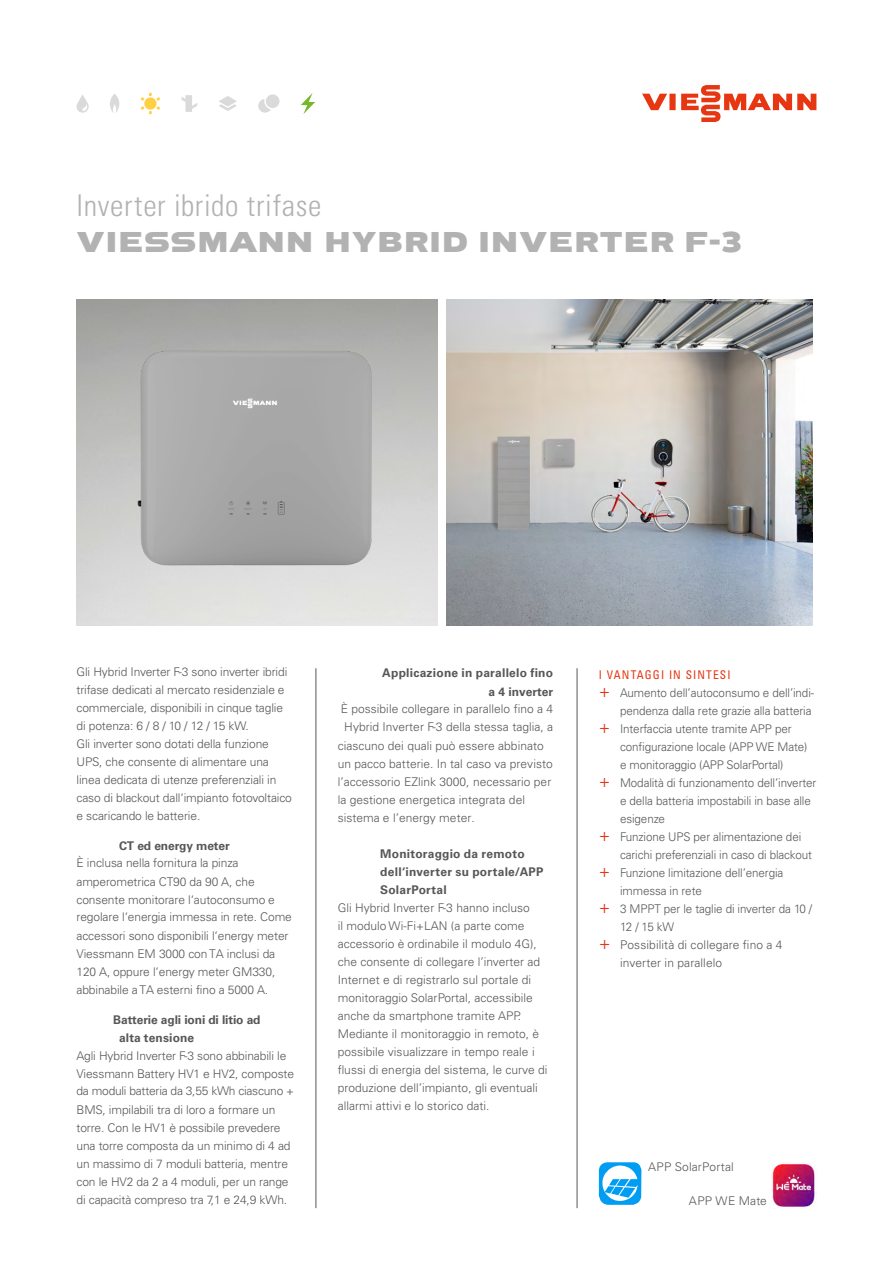
<style>
.page{position:relative;width:893px;height:1263px;background:#fff}
.page>*{position:absolute;margin:0;border:0;box-sizing:border-box;transform-origin:0 0}
.t1{font:700 30px "Viessmann";letter-spacing:.005em;color:#b3b2b2}
.t2{font:30px "Univers LTCYR 47 Light Cond";letter-spacing:.025em;color:#b3b2b2}
.t3{font:300 12px/18px "Univers LTCYR 45";letter-spacing:-.01em;color:#575756}
.t4{font:700 12px/18px "Univers LTCYR 65";letter-spacing:.015em;color:#575756;text-align:right}
.t5{font:700 12px/18px "Univers LTCYR 65";letter-spacing:-.01em;color:#575756}
.t6{font:300 12px "Univers LTCYR 45";letter-spacing:.01em;color:#575756}
.t7{font:condensed 12px "Univers LTCYR 57";letter-spacing:.1em;color:#e63612;scale:.95 1}
.t8{font:300 12px "Univers LTCYR 45";letter-spacing:.015em;color:#575756}
.t9{font:300 12px "Univers LTCYR 45";letter-spacing:.02em;color:#575756}
.s1{font-size:18px;color:#e63612}
</style>
<div class="page">
<svg style="left:642px;top:85px;width:174px;height:37px"></svg>
<svg style="left:258px;top:94px;width:21px;height:19px"></svg>
<svg style="left:301px;top:93px;width:14px;height:21px"></svg>
<svg style="left:141px;top:93px;width:19px;height:21px"></svg>
<svg style="left:182px;top:95px;width:15px;height:17px"></svg>
<svg style="left:219px;top:96px;width:18px;height:15px"></svg>
<svg style="left:110px;top:94px;width:9px;height:19px"></svg>
<svg style="left:77px;top:95px;width:12px;height:18px"></svg>
<hr style="left:316px;top:668px;width:1px;height:540px;background:#575756">
<hr style="left:577px;top:668px;width:1px;height:540px;background:#575756">
<svg style="left:599px;top:1162px;width:42px;height:43px"></svg>
<img style="left:772px;top:1162px;width:44px;height:46px">
<img style="left:446px;top:299px;width:366px;height:326px">
<img style="left:89px;top:299px;width:323px;height:323px">
<h1 class="t2" style="left:77px;top:185px;width:247px">Inverter ibrido trifase</h1>
<h1 class="t1" style="left:77px;top:222px;width:667px">VIESSMANN HYBRID INVERTER F-3</h1>
<p class="t3" style="left:77px;top:663px;width:217px">Gli Hybrid Inverter F-3 sono inverter ibridi trifase dedicati al mercato residenziale e commerciale, disponibili in cinque taglie di potenza: 6 / 8 / 10 / 12 / 15 kW.<br>Gli inverter sono dotati della funzione UPS, che consente di alimentare una linea dedicata di utenze preferenziali in caso di blackout dall‘impianto fotovoltaico e scaricando le batterie.</p>
<p class="t5" style="left:119px;top:836px;width:112px">CT ed energy meter</p>
<p class="t3" style="left:77px;top:854px;width:217px">È inclusa nella fornitura la pinza amperometrica CT90 da 90 A, che consente monitorare l‘autoconsumo e regolare l‘energia immessa in rete. Come</p>
<p class="t3" style="left:77px;top:927px;width:214px">accessori sono disponibili l‘energy meter Viessmann EM 3000 conTA inclusi da 120 A, oppure l‘energy meter GM330, abbinabile aTA esterni fino a 5000 A.</p>
<p class="t5" style="left:119px;top:1010px;width:143px;text-indent:-6px">Batterie agli ioni di litio ad alta tensione</p>
<p class="t3" style="left:77px;top:1047px;width:219px;line-height:17.5px">Agli Hybrid Inverter F-3 sono abbinabili le<br>Viessmann Battery HV1 e HV2, composte da moduli batteria da 3,55 kWh ciascuno +</p>
<p class="t3" style="left:77px;top:1101px;width:216px">BMS, impilabili tra di loro a formare un torre. Con le HV1 è possibile prevedere una torre composta da un minimo di 4 ad un massimo di 7 moduli batteria, mentre con le HV2 da 2 a 4 moduli, per un range di capacità compreso tra 7,1 e 24,9 kWh.</p>
<p class="t4" style="left:382px;top:662px;width:172px;line-height:19px">Applicazione in parallelo fino a 4 inverter</p>
<p class="t3" style="left:341px;top:699px;width:214px">È possibile collegare in parallelo fino a 4</p>
<p class="t3" style="left:344px;top:717px;width:210px">Hybrid Inverter F-3 della stessa taglia, a</p>
<p class="t3" style="left:338px;top:736px;width:208px">ciascuno dei quali può essere abbinato</p>
<p class="t3" style="left:338px;top:754px;width:217px">un pacco batterie. In tal caso va previsto</p>
<p class="t3" style="left:338px;top:772px;width:215px">l’accessorio EZlink 3000, necessario per</p>
<p class="t3" style="left:338px;top:790px;width:189px">la gestione energetica integrata del</p>
<p class="t3" style="left:338px;top:808px;width:139px">sistema e l’energy meter.</p>
<p class="t4" style="left:380px;top:844px;width:165px;text-align:left">Monitoraggio da remoto dell‘inverter su portale/APP<br>SolarPortal</p>
<p class="t3" style="left:338px;top:898px;width:211px">Gli Hybrid Inverter F-3 hanno incluso<br>il modulo Wi-Fi+LAN (a parte come accessorio è ordinabile il modulo 4G), che consente di collegare l’inverter ad Internet e di registrarlo sul portale di monitoraggio SolarPortal, accessibile anche da smartphone tramite APP.<br>Mediante il monitoraggio in remoto, è possibile visualizzare in tempo reale i flussi di energia del sistema, le curve di produzione dell’impianto, gli eventuali allarmi attivi e lo storico dati.</p>
<p class="t7" style="left:599px;top:667px;width:140px">I VANTAGGI IN SINTESI</p>
<p class="t3" style="left:599px;top:683px;width:217px"><span class="s1">+</span> Aumento dell’autoconsumo e dell’indi-</p>
<p class="t3" style="left:620px;top:701px;width:193px">pendenza dalla rete grazie alla batteria</p>
<p class="t3" style="left:599px;top:719px;width:194px"><span class="s1">+</span> Interfaccia utente tramite APP per</p>
<p class="t3" style="left:620px;top:737px;width:189px">configurazione locale (APP WE Mate)</p>
<p class="t3" style="left:620px;top:755px;width:165px">e monitoraggio (APP SolarPortal)</p>
<p class="t3" style="left:599px;top:773px;width:219px"><span class="s1">+</span> Modalità di funzionamento dell’inverter</p>
<p class="t3" style="left:620px;top:791px;width:192px">e della batteria impostabili in base alle</p>
<p class="t3" style="left:620px;top:809px;width:46px">esigenze</p>
<p class="t3" style="left:599px;top:827px;width:204px"><span class="s1">+</span> Funzione UPS per alimentazione dei</p>
<p class="t3" style="left:620px;top:845px;width:193px">carichi preferenziali in caso di blackout</p>
<p class="t3" style="left:599px;top:863px;width:186px"><span class="s1">+</span> Funzione limitazione dell’energia</p>
<p class="t3" style="left:620px;top:881px;width:83px">immessa in rete</p>
<p class="t3" style="left:599px;top:899px;width:215px"><span class="s1">+</span> 3 MPPT per le taglie di inverter da 10 /</p>
<p class="t3" style="left:620px;top:917px;width:56px">12 / 15 kW</p>
<p class="t6" style="left:599px;top:936px;width:185px"><span class="s1">+</span> Possibilità di collegare fino a 4</p>
<p class="t6" style="left:620px;top:954px;width:104px">inverter in parallelo</p>
<p class="t8" style="left:648px;top:1159px;width:87px">APP SolarPortal</p>
<p class="t9" style="left:689px;top:1193px;width:79px">APP WE Mate</p>
</div>
